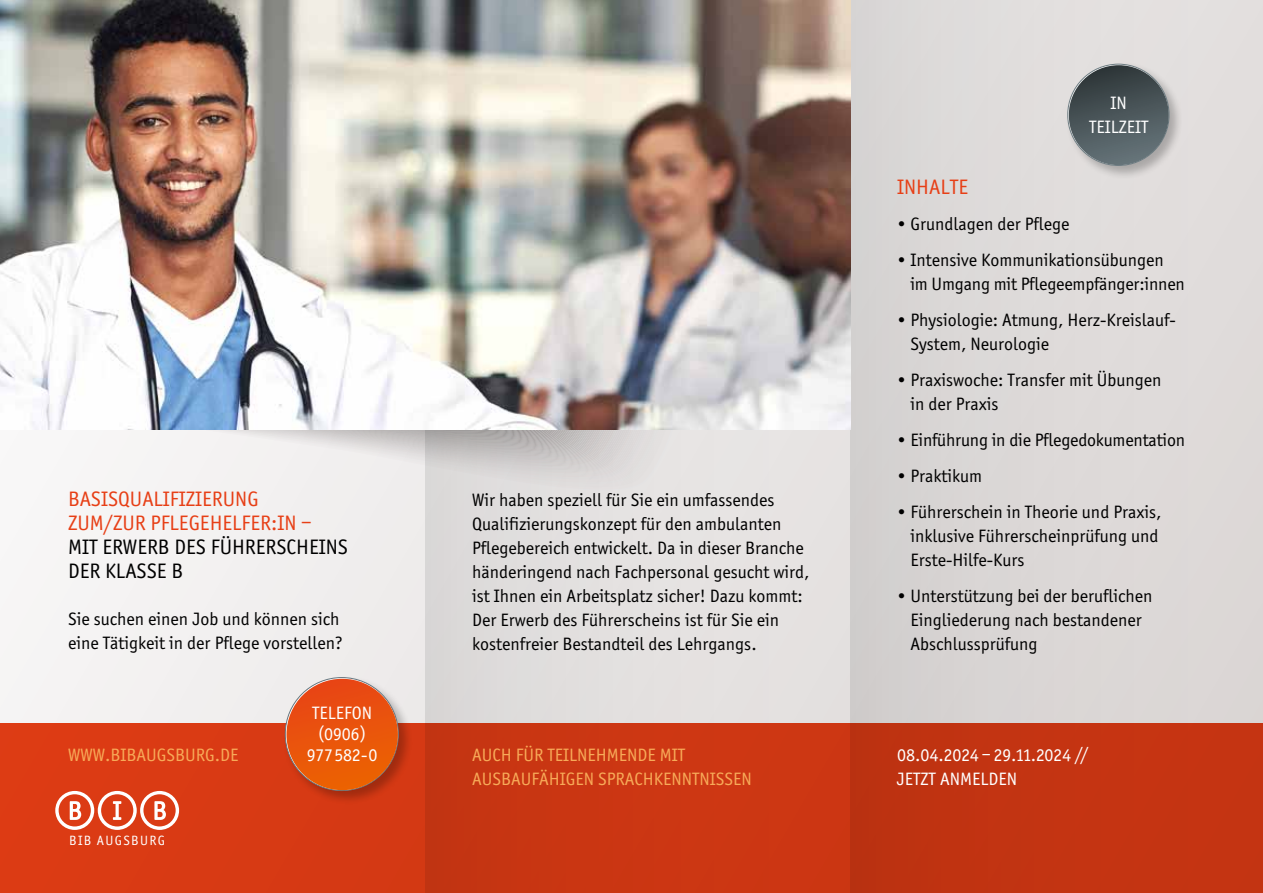
<style>
.page{position:relative;width:1263px;height:893px;background:#f3f1f1}
.page>*{position:absolute;margin:0;border:0;box-sizing:border-box;transform-origin:0 0}
.t1{font:21px/24px "Officina Sans ITC Pro";color:#e73f16}
.t2{font:21px/24px "Officina Sans ITC Pro";color:#000}
.t3{font:18px/24px "Officina Sans ITC Pro";color:#000}
.t4{font:18px/24px "Officina Sans ITC Pro";color:#f7aa58}
.t5{font:18px/24px "Officina Sans ITC Pro";color:#fff;text-align:center}
.t6{font:13.5px "Officina Sans ITC Pro";letter-spacing:.1em;color:#fff}
</style>
<div class="page">
<div style="left:425px;top:0;width:425px;height:893px;background:#e4e1e0"></div>
<div style="left:850px;top:0;width:413px;height:893px;background:#ddd9d8"></div>
<svg style="left:78px;top:429px;width:530px;height:21px"></svg>
<img style="left:0;top:0;width:850px;height:429px">
<div style="left:0;top:723px;width:1263px;height:170px;background:linear-gradient(to right,#db3b14,#be3211)"></div>
<svg style="left:55px;top:791px;width:124px;height:39px"></svg>
<div style="left:283px;top:675px;width:130px;height:130px;background:#000;opacity:.25"></div>
<div style="left:286px;top:679px;width:112px;height:111px;background:linear-gradient(to bottom,#e84718,#eb6403);border-radius:56px"></div>
<div style="left:1065px;top:62px;width:118px;height:118px;background:#000;opacity:.25"></div>
<div style="left:1069px;top:65px;width:100px;height:100px;background:linear-gradient(to bottom,#31393c,#657379);border-radius:50px"></div>
<p class="t1" style="left:68px;top:487px;width:245px">BASISQUALIFIZIERUNG<br>ZUM/ZUR PFLEGEHELFER:IN –</p>
<p class="t2" style="left:68px;top:535px;width:281px">MIT ERWERB DES FÜHRERSCHEINS<br>DER KLASSE B</p>
<p class="t3" style="left:68px;top:607px;width:276px">Sie suchen einen Job und können sich eine Tätigkeit in der Pflege vorstellen?</p>
<p class="t4" style="left:68px;top:743px;width:172px">WWW.BIBAUGSBURG.DE</p>
<p class="t6" style="left:69px;top:833px;width:97px">BIB AUGSBURG</p>
<p class="t5" style="left:307px;top:703px;width:72px;line-height:21px">TELEFON (0906)<br>977582-0</p>
<p class="t3" style="left:472px;top:487px;width:339px">Wir haben speziell für Sie ein umfassendes Qualifizierungskonzept für den ambulanten Pflegebereich entwickelt. Da in dieser Branche händeringend nach Fachpersonal gesucht wird, ist Ihnen ein Arbeitsplatz sicher! Dazu kommt:<br>Der Erwerb des Führerscheins ist für Sie ein kostenfreier Bestandteil des Lehrgangs.</p>
<p class="t5" style="left:1089px;top:90px;width:61px">IN<br>TEILZEIT</p>
<p class="t1" style="left:897px;top:175px;width:72px">INHALTE</p>
<p class="t3" style="left:897px;top:212px;width:174px">• Grundlagen der Pflege</p>
<p class="t3" style="left:910px;top:248px;width:276px;text-indent:-13px">• Intensive Kommunikationsübungen im Umgang mit Pflegeempfänger:innen</p>
<p class="t3" style="left:910px;top:308px;width:267px;text-indent:-13px">• Physiologie: Atmung, Herz-Kreislauf-<br>System, Neurologie</p>
<p class="t3" style="left:910px;top:368px;width:253px;text-indent:-13px">• Praxiswoche: Transfer mit Übungen in der Praxis</p>
<p class="t3" style="left:897px;top:428px;width:289px">• Einführung in die Pflegedokumentation</p>
<p class="t3" style="left:897px;top:464px;width:86px">• Praktikum</p>
<p class="t3" style="left:910px;top:500px;width:253px;text-indent:-13px">• Führerschein in Theorie und Praxis, inklusive Führerscheinprüfung und<br>Erste-Hilfe-Kurs</p>
<p class="t3" style="left:910px;top:584px;width:244px;text-indent:-13px">• Unterstützung bei der beruflichen<br>Eingliederung nach bestandener<br>Abschlussprüfung</p>
<p class="t4" style="left:472px;top:743px;width:281px">AUCH FÜR TEILNEHMENDE MIT<br>AUSBAUFÄHIGEN SPRACHKENNTNISSEN</p>
<p class="t5" style="left:897px;top:743px;width:193px;text-align:left">08.04.2024 – 29.11.2024 //<br>JETZT ANMELDEN</p>
</div>
